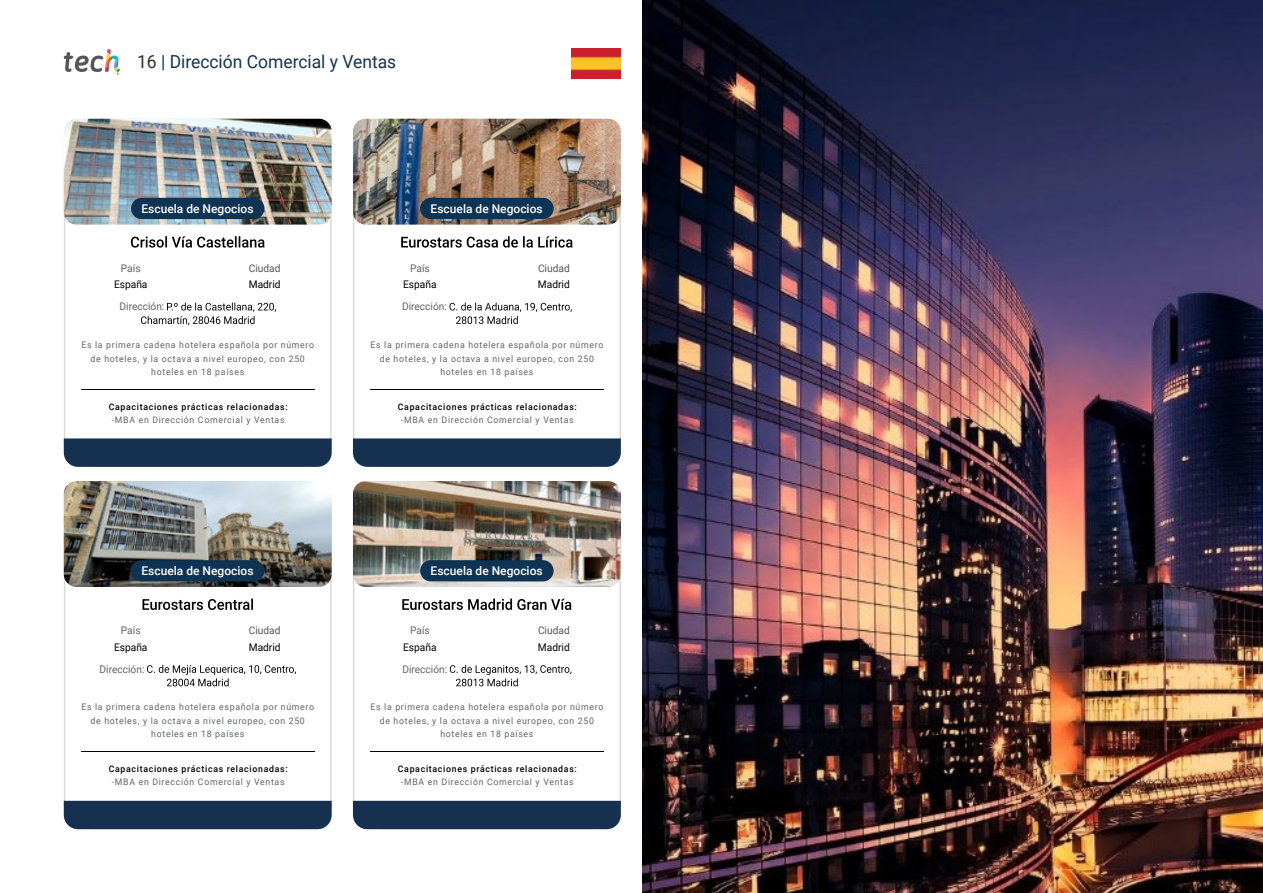
<style>
.page{position:relative;width:1263px;height:893px;background:#fff}
.page>*{position:absolute;margin:0;border:0;box-sizing:border-box;transform-origin:0 0}
.t1{font:18px "Roboto";color:#113452}
.t2{font:500 12px "Roboto";color:#fff}
.t3{font:10.5px "Roboto";color:#61646a}
.t4{font:10.5px "Roboto";color:#000}
.t5{font:10.5px "Roboto";color:#52555b}
.t6{font:9px/13.5px "Roboto";letter-spacing:.08em;color:#61646a;text-align:center}
.t7{font:500 9px "Roboto";letter-spacing:.08em;color:#000}
.s1{color:#312e20}
</style>
<div class="page">
<svg style="left:64px;top:49px;width:56px;height:26px"></svg>
<img style="left:571px;top:49px;width:50px;height:30px">
<img style="left:642px;top:0;width:621px;height:893px">
<svg style="left:63px;top:492px;width:269px;height:338px"></svg>
<hr style="left:81px;top:751px;width:234px;height:1px;background:#000">
<svg style="left:142px;top:599px;width:111px;height:11px"></svg>
<svg style="left:147px;top:665px;width:149px;height:21px"></svg>
<div style="left:64px;top:801px;width:268px;height:28px;background:#16314f"></div>
<img style="left:64px;top:481px;width:268px;height:106px">
<div style="left:131px;top:560px;width:133px;height:21px;background:#0f3352;border-radius:11px"></div>
<svg style="left:352px;top:505px;width:269px;height:325px"></svg>
<hr style="left:370px;top:751px;width:234px;height:1px;background:#000">
<svg style="left:402px;top:599px;width:169px;height:11px"></svg>
<svg style="left:450px;top:665px;width:121px;height:21px"></svg>
<div style="left:353px;top:801px;width:268px;height:28px;background:#16314f"></div>
<img style="left:353px;top:481px;width:268px;height:106px">
<div style="left:420px;top:560px;width:134px;height:21px;background:#0f3352;border-radius:11px"></div>
<svg style="left:63px;top:118px;width:269px;height:337px"></svg>
<hr style="left:81px;top:389px;width:234px;height:1px;background:#000">
<svg style="left:131px;top:236px;width:134px;height:12px"></svg>
<svg style="left:141px;top:303px;width:135px;height:22px"></svg>
<svg style="left:64px;top:438px;width:268px;height:29px"></svg>
<img style="left:64px;top:119px;width:268px;height:106px">
<div style="left:131px;top:198px;width:133px;height:21px;background:#0f3352;border-radius:11px"></div>
<svg style="left:352px;top:118px;width:269px;height:334px"></svg>
<hr style="left:370px;top:389px;width:234px;height:1px;background:#000">
<svg style="left:401px;top:236px;width:172px;height:12px"></svg>
<svg style="left:449px;top:303px;width:123px;height:21px"></svg>
<svg style="left:353px;top:438px;width:268px;height:29px"></svg>
<img style="left:353px;top:119px;width:268px;height:106px">
<div style="left:420px;top:198px;width:134px;height:21px;background:#0f3352;border-radius:11px"></div>
<h1 class="t1" style="left:137px;top:49px;width:261px"><span class="s1">16</span> | Dirección Comercial y Ventas</h1>
<h2 class="t2" style="left:141px;top:200px;width:114px">Escuela de Negocios</h2>
<h2 class="t2" style="left:431px;top:200px;width:114px">Escuela de Negocios</h2>
<p class="t3" style="left:121px;top:261px;width:21px">País</p>
<p class="t4" style="left:114px;top:277px;width:35px">España</p>
<p class="t5" style="left:249px;top:261px;width:33px">Ciudad</p>
<p class="t4" style="left:249px;top:277px;width:33px">Madrid</p>
<p class="t3" style="left:410px;top:261px;width:21px">País</p>
<p class="t4" style="left:403px;top:277px;width:35px">España</p>
<p class="t5" style="left:538px;top:261px;width:33px">Ciudad</p>
<p class="t4" style="left:538px;top:277px;width:33px">Madrid</p>
<p class="t3" style="left:119px;top:299px;width:46px">Dirección:</p>
<p class="t6" style="left:81px;top:338px;width:234px">Es la primera cadena hotelera española por número de hoteles, y la octava a nivel europeo, con 250 hoteles en 18 países</p>
<p class="t7" style="left:109px;top:400px;width:180px">Capacitaciones prácticas relacionadas:</p>
<p class="t6" style="left:112px;top:413px;width:174px">-MBA en Dirección Comercial y Ventas</p>
<p class="t3" style="left:402px;top:299px;width:46px">Dirección:</p>
<p class="t6" style="left:370px;top:338px;width:234px">Es la primera cadena hotelera española por número de hoteles, y la octava a nivel europeo, con 250 hoteles en 18 países</p>
<p class="t7" style="left:398px;top:400px;width:180px">Capacitaciones prácticas relacionadas:</p>
<p class="t6" style="left:401px;top:413px;width:174px">-MBA en Dirección Comercial y Ventas</p>
<h2 class="t2" style="left:141px;top:563px;width:114px">Escuela de Negocios</h2>
<h2 class="t2" style="left:431px;top:563px;width:114px">Escuela de Negocios</h2>
<p class="t3" style="left:121px;top:623px;width:21px">País</p>
<p class="t4" style="left:114px;top:639px;width:35px">España</p>
<p class="t5" style="left:249px;top:623px;width:33px">Ciudad</p>
<p class="t4" style="left:249px;top:639px;width:33px">Madrid</p>
<p class="t3" style="left:410px;top:623px;width:21px">País</p>
<p class="t4" style="left:403px;top:639px;width:35px">España</p>
<p class="t5" style="left:538px;top:623px;width:33px">Ciudad</p>
<p class="t4" style="left:538px;top:639px;width:33px">Madrid</p>
<p class="t3" style="left:100px;top:662px;width:46px">Dirección:</p>
<p class="t6" style="left:81px;top:700px;width:234px">Es la primera cadena hotelera española por número de hoteles, y la octava a nivel europeo, con 250 hoteles en 18 países</p>
<p class="t7" style="left:109px;top:762px;width:180px">Capacitaciones prácticas relacionadas:</p>
<p class="t6" style="left:112px;top:775px;width:174px">-MBA en Dirección Comercial y Ventas</p>
<p class="t3" style="left:402px;top:662px;width:46px">Dirección:</p>
<p class="t6" style="left:370px;top:700px;width:234px">Es la primera cadena hotelera española por número de hoteles, y la octava a nivel europeo, con 250 hoteles en 18 países</p>
<p class="t7" style="left:398px;top:762px;width:180px">Capacitaciones prácticas relacionadas:</p>
<p class="t6" style="left:401px;top:775px;width:174px">-MBA en Dirección Comercial y Ventas</p>
</div>
